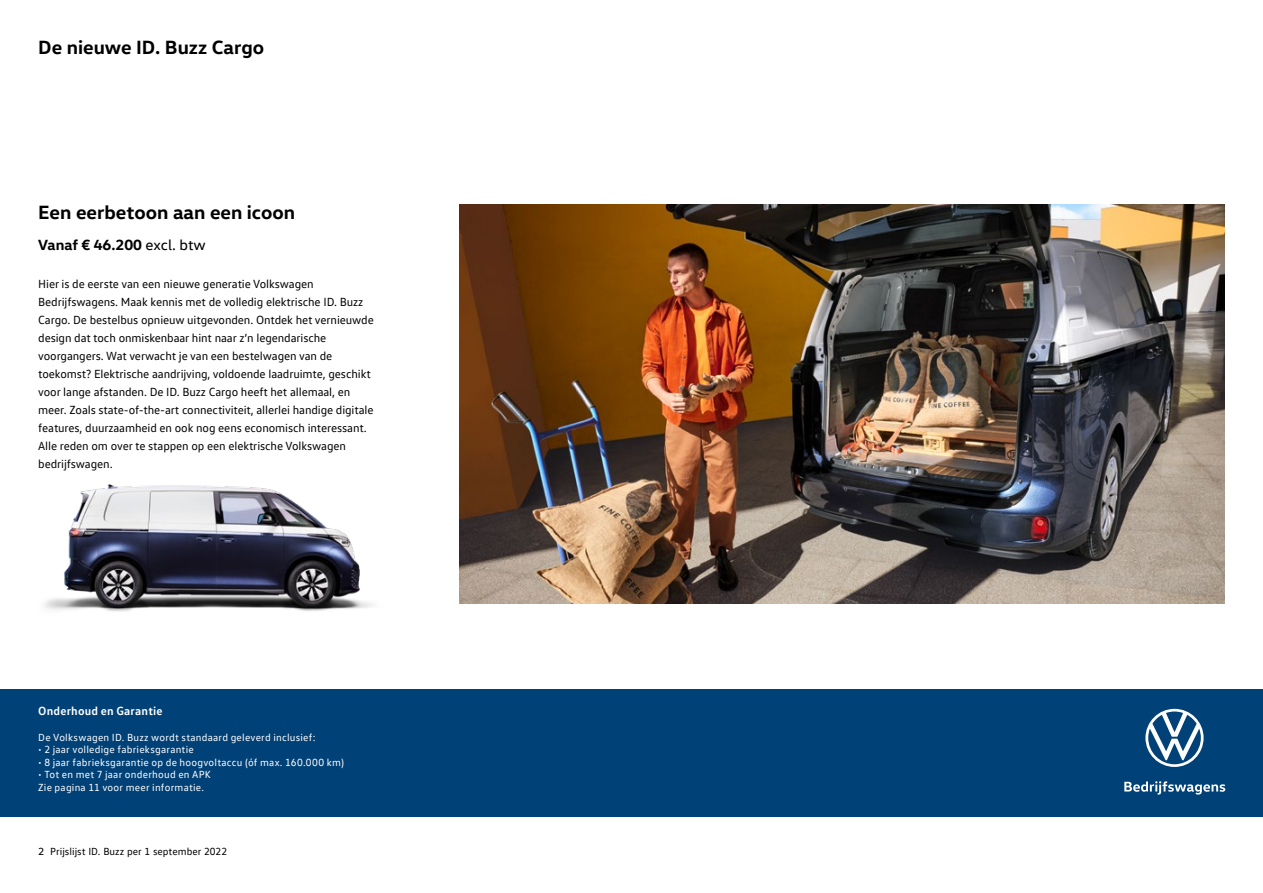
<style>
.page{position:relative;width:1263px;height:893px;background:#fff}
.page>*{position:absolute;margin:0;border:0;box-sizing:border-box;transform-origin:0 0}
.t1{font:700 19.5px "VW Head";color:#000}
.t2{font:700 15px "VW Head";color:#000}
.t3{font:12px/18px "VW Text";letter-spacing:-.01em;color:#000}
.t4{font:700 12px "VW Text";letter-spacing:.015em;color:#fff}
.t5{font:10.5px/12.6px "VW Text";letter-spacing:.02em;color:#fff}
.t6{font:10.5px "VW Text";color:#000}
.s1{font-weight:400}
.s2{font-family:"VW Head"}
</style>
<div class="page">
<img style="left:44px;top:484px;width:328px;height:128px">
<img style="left:459px;top:204px;width:766px;height:400px">
<div style="left:0;top:689px;width:1263px;height:127px;background:#004177"></div>
<svg style="left:1145px;top:709px;width:58px;height:58px"></svg>
<svg style="left:1124px;top:781px;width:101px;height:14px"></svg>
<h1 class="t1" style="left:38px;top:34px;width:227px">De nieuwe ID. Buzz Cargo</h1>
<h1 class="t1" style="left:38px;top:200px;width:258px">Een eerbetoon aan een icoon</h1>
<p class="t2" style="left:38px;top:235px;width:169px">Vanaf € 46.200 <span class="s1">excl. btw</span></p>
<p class="t3" style="left:38px;top:275px;width:337px">Hier is de eerste van een nieuwe generatie Volkswagen Bedrijfswagens. Maak kennis met de volledig elektrische ID. Buzz Cargo. De bestelbus opnieuw uitgevonden. Ontdek het vernieuwde design dat toch onmiskenbaar hint naar z’n legendarische voorgangers. Wat verwacht je van een bestelwagen van de toekomst? Elektrische aandrijving, voldoende laadruimte, geschikt voor lange afstanden. De ID. Buzz Cargo heeft het allemaal, en meer. Zoals state-of-the-art connectiviteit, allerlei handige digitale features, duurzaamheid en ook nog eens economisch interessant.<br>Alle reden om over te stappen op een elektrische Volkswagen bedrijfswagen.</p>
<p class="t4" style="left:38px;top:703px;width:126px">Onderhoud en Garantie</p>
<p class="t5" style="left:38px;top:730px;width:279px">De Volkswagen ID. Buzz wordt standaard geleverd inclusief:</p>
<p class="t5" style="left:38px;top:743px;width:157px">• 2 jaar volledige fabrieksgarantie</p>
<p class="t5" style="left:38px;top:755px;width:307px">• 8 jaar fabrieksgarantie op de hoogvoltaccu (óf max. 160.000 km)</p>
<p class="t5" style="left:38px;top:768px;width:174px">• Tot en met 7 jaar onderhoud en APK<br>Zie pagina 11 voor meer informatie.</p>
<p class="t6" style="left:38px;top:845px;width:190px"><span class="s2">2</span> Prijslijst ID. Buzz per 1 september 2022</p>
</div>
